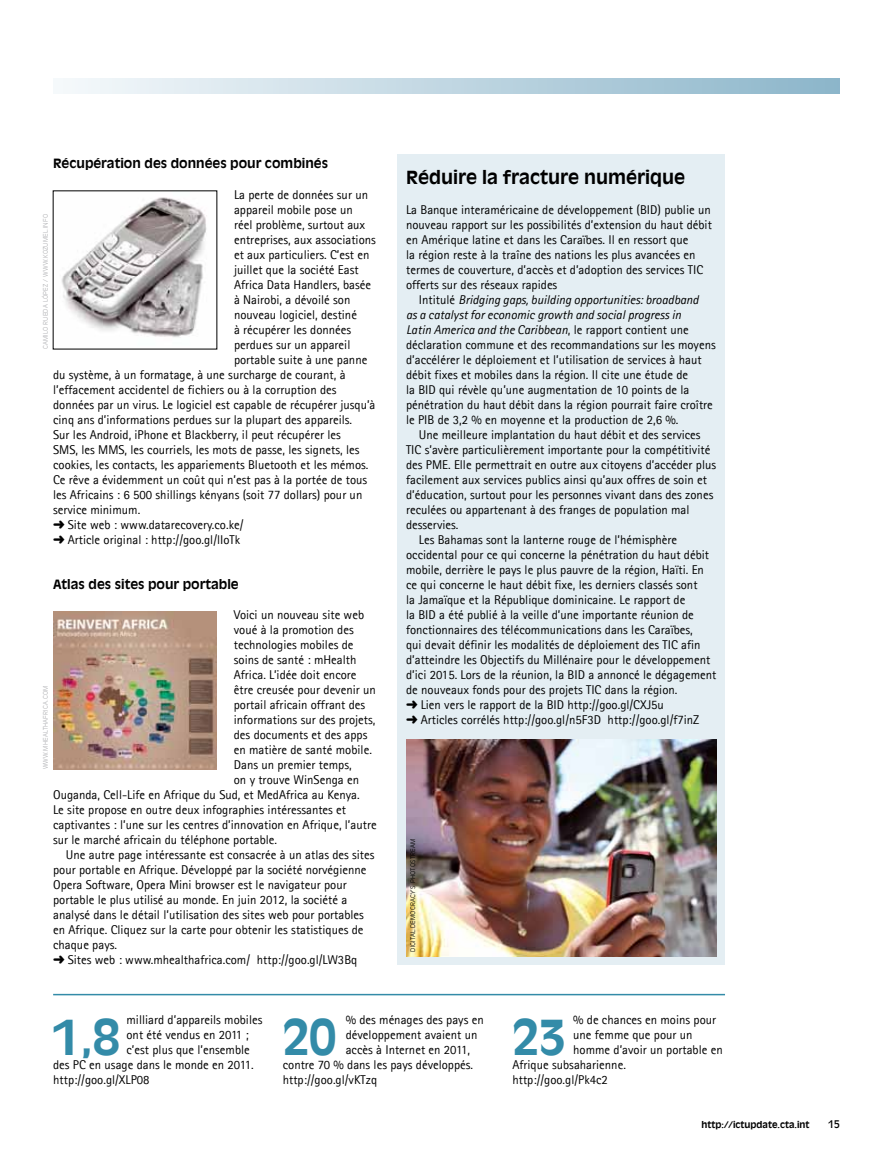
<style>
.page{position:relative;width:893px;height:1149px;background:#fff}
.page>*{position:absolute;margin:0;border:0;box-sizing:border-box;transform-origin:0 0}
.t1{font:700 48px "Antique Olive LT";color:#338ba8}
.t2{font:700 18px "Antique Olive LT";color:#000}
.t3{font:12.75px/15px "Agfa Rotis Sans Serif";color:#000}
.t4{font:700 12.75px "Antique Olive LT";color:#000}
.t5{font:10.5px "Antique Olive LT";color:#000}
.t6{font:700 9px "Antique Olive LT";color:#000}
.t7{font:300 6.3px "Antique Olive LT";letter-spacing:.03em;color:#aeafb2}
.t8{font:300 6.3px "Antique Olive LT";letter-spacing:.03em;color:#000}
.s1{font-style:italic}
.s2{font-size:41.7px}
</style>
<div class="page">
<svg style="left:63px;top:79px;width:777px;height:15px;background:#c0d6e2"></svg>
<div style="left:398px;top:154px;width:327px;height:810px;background:#e4eef3"></div>
<img style="left:53px;top:611px;width:164px;height:158px">
<img style="left:61px;top:197px;width:146px;height:140px">
<img style="left:406px;top:739px;width:310px;height:216px">
<hr style="left:53px;top:993px;width:672px;height:2px;background:#338ba8">
<p class="t4" style="left:53px;top:156px;width:276px">Récupération des données pour combinés</p>
<p class="t3" style="left:234px;top:186px;width:136px">La perte de données sur un</p>
<p class="t3" style="left:234px;top:201px;width:120px">appareil mobile pose un</p>
<p class="t3" style="left:234px;top:216px;width:133px">réel problème, surtout aux</p>
<p class="t3" style="left:234px;top:231px;width:143px">entreprises, aux associations</p>
<p class="t3" style="left:234px;top:246px;width:137px">et aux particuliers. C’est en</p>
<p class="t3" style="left:234px;top:261px;width:126px">juillet que la société East</p>
<p class="t3" style="left:234px;top:276px;width:139px">Africa Data Handlers, basée</p>
<p class="t3" style="left:234px;top:291px;width:118px">à Nairobi, a dévoilé son</p>
<p class="t3" style="left:234px;top:306px;width:124px">nouveau logiciel, destiné</p>
<p class="t3" style="left:234px;top:321px;width:119px">à récupérer les données</p>
<p class="t3" style="left:234px;top:336px;width:118px">perdues sur un appareil</p>
<p class="t3" style="left:234px;top:351px;width:135px">portable suite à une panne</p>
<p class="t3" style="left:53px;top:366px;width:294px">du système, à un formatage, à une surcharge de courant, à</p>
<p class="t3" style="left:53px;top:381px;width:285px">l’effacement accidentel de fichiers ou à la corruption des</p>
<p class="t3" style="left:53px;top:396px;width:324px">données par un virus. Le logiciel est capable de récupérer jusqu’à</p>
<p class="t3" style="left:53px;top:411px;width:301px">cinq ans d’informations perdues sur la plupart des appareils.</p>
<p class="t3" style="left:53px;top:426px;width:289px">Sur les Android, iPhone et Blackberry, il peut récupérer les</p>
<p class="t3" style="left:53px;top:441px;width:308px">SMS, les MMS, les courriels, les mots de passe, les signets, les</p>
<p class="t3" style="left:53px;top:456px;width:317px">cookies, les contacts, les appariements Bluetooth et les mémos.</p>
<p class="t3" style="left:53px;top:471px;width:316px">Ce rêve a évidemment un coût qui n’est pas à la portée de tous</p>
<p class="t3" style="left:53px;top:486px;width:311px">les Africains : 6 500 shillings kényans (soit 77 dollars) pour un</p>
<p class="t3" style="left:53px;top:501px;width:89px">service minimum.</p>
<p class="t3" style="left:53px;top:516px;width:192px">➜ Site web : www.datarecovery.co.ke/</p>
<p class="t3" style="left:53px;top:531px;width:189px">➜ Article original : http://goo.gl/lIoTk</p>
<p class="t7" style="left:42px;top:349px;width:136px;rotate:-90deg">Camilo Rueda López / www.kozum el.info</p>
<p class="t4" style="left:53px;top:576px;width:187px">Atlas des sites pour portable</p>
<p class="t3" style="left:234px;top:607px;width:132px">Voici un nouveau site web</p>
<p class="t3" style="left:234px;top:622px;width:121px">voué à la promotion des</p>
<p class="t3" style="left:234px;top:637px;width:121px">technologies mobiles de</p>
<p class="t3" style="left:234px;top:652px;width:124px">soins de santé : mHealth</p>
<p class="t3" style="left:234px;top:667px;width:124px">Africa. L’idée doit encore</p>
<p class="t3" style="left:234px;top:682px;width:144px">être creusée pour devenir un</p>
<p class="t3" style="left:234px;top:697px;width:133px">portail africain offrant des</p>
<p class="t3" style="left:234px;top:712px;width:143px">informations sur des projets,</p>
<p class="t3" style="left:234px;top:727px;width:135px">des documents et des apps</p>
<p class="t3" style="left:234px;top:742px;width:140px">en matière de santé mobile.</p>
<p class="t3" style="left:234px;top:757px;width:119px">Dans un premier temps,</p>
<p class="t3" style="left:234px;top:772px;width:127px">on y trouve WinSenga en</p>
<p class="t3" style="left:53px;top:787px;width:308px">Ouganda, Cell-Life en Afrique du Sud, et MedAfrica au Kenya.</p>
<p class="t3" style="left:53px;top:802px;width:295px">Le site propose en outre deux infographies intéressantes et</p>
<p class="t3" style="left:53px;top:817px;width:325px">captivantes : l’une sur les centres d’innovation en Afrique, l’autre</p>
<p class="t3" style="left:53px;top:832px;width:226px">sur le marché africain du téléphone portable.</p>
<p class="t3" style="left:66px;top:846px;width:310px">Une autre page intéressante est consacrée à un atlas des sites</p>
<p class="t3" style="left:53px;top:861px;width:315px">pour portable en Afrique. Développé par la société norvégienne</p>
<p class="t3" style="left:53px;top:876px;width:295px">Opera Software, Opera Mini browser est le navigateur pour</p>
<p class="t3" style="left:53px;top:891px;width:296px">portable le plus utilisé au monde. En juin 2012, la société a</p>
<p class="t3" style="left:53px;top:906px;width:312px">analysé dans le détail l’utilisation des sites web pour portables</p>
<p class="t3" style="left:53px;top:921px;width:312px">en Afrique. Cliquez sur la carte pour obtenir les statistiques de</p>
<p class="t3" style="left:53px;top:936px;width:65px">chaque pays.</p>
<p class="t3" style="left:53px;top:951px;width:306px">➜ Sites web : www.mhealthafrica.com/ http://goo.gl/LW3Bq</p>
<p class="t7" style="left:42px;top:769px;width:84px;rotate:-90deg">www.m healthafrica.com</p>
<h2 class="t2" style="left:406px;top:166px;width:281px">Réduire la fracture numérique</h2>
<p class="t3" style="left:406px;top:202px;width:307px">La Banque interaméricaine de développement (BID) publie un nouveau rapport sur les possibilités d’extension du haut débit en Amérique latine et dans les Caraïbes. Il en ressort que<br>la région reste à la traîne des nations les plus avancées en termes de couverture, d’accès et d’adoption des services TIC offerts sur des réseaux rapides</p>
<p class="t3" style="left:406px;top:292px;width:311px;text-indent:13px">Intitulé <span class="s1">Bridging gaps, building opportunities: broadband<br>as a catalyst for economic growth and social progress in<br>Latin America and the Caribbean</span>, le rapport contient une déclaration commune et des recommandations sur les moyens d’accélérer le déploiement et l’utilisation de services à haut débit fixes et mobiles dans la région. Il cite une étude de<br>la BID qui révèle qu’une augmentation de 10 points de la pénétration du haut débit dans la région pourrait faire croître le PIB de 3,2 % en moyenne et la production de 2,6 %.</p>
<p class="t3" style="left:419px;top:427px;width:283px">Une meilleure implantation du haut débit et des services</p>
<p class="t3" style="left:406px;top:442px;width:306px">TIC s’avère particulièrement importante pour la compétitivité</p>
<p class="t3" style="left:406px;top:457px;width:312px">des PME. Elle permettrait en outre aux citoyens d’accéder plus</p>
<p class="t3" style="left:406px;top:472px;width:302px">facilement aux services publics ainsi qu’aux offres de soin et</p>
<p class="t3" style="left:406px;top:487px;width:309px">d’éducation, surtout pour les personnes vivant dans des zones</p>
<p class="t3" style="left:406px;top:502px;width:285px">reculées ou appartenant à des franges de population mal</p>
<p class="t3" style="left:406px;top:517px;width:54px">desservies.</p>
<p class="t3" style="left:419px;top:532px;width:260px">Les Bahamas sont la lanterne rouge de l’hémisphère</p>
<p class="t3" style="left:406px;top:547px;width:305px">occidental pour ce qui concerne la pénétration du haut débit</p>
<p class="t3" style="left:406px;top:562px;width:299px">mobile, derrière le pays le plus pauvre de la région, Haïti. En</p>
<p class="t3" style="left:406px;top:577px;width:293px">ce qui concerne le haut débit fixe, les derniers classés sont</p>
<p class="t3" style="left:406px;top:592px;width:281px">la Jamaïque et la République dominicaine. Le rapport de</p>
<p class="t3" style="left:406px;top:607px;width:289px">la BID a été publié à la veille d’une importante réunion de</p>
<p class="t3" style="left:406px;top:622px;width:288px">fonctionnaires des télécommunications dans les Caraïbes,</p>
<p class="t3" style="left:406px;top:637px;width:296px">qui devait définir les modalités de déploiement des TIC afin</p>
<p class="t3" style="left:406px;top:652px;width:306px">d’atteindre les Objectifs du Millénaire pour le développement</p>
<p class="t3" style="left:406px;top:667px;width:312px">d’ici 2015. Lors de la réunion, la BID a annoncé le dégagement</p>
<p class="t3" style="left:406px;top:682px;width:273px">de nouveaux fonds pour des projets TIC dans la région.</p>
<p class="t3" style="left:406px;top:697px;width:259px">➜ Lien vers le rapport de la BID http://goo.gl/CXJ5u</p>
<p class="t3" style="left:406px;top:712px;width:295px">➜ Articles corrélés http://goo.gl/n5F3D http://goo.gl/f7inZ</p>
<p class="t8" style="left:409px;top:951px;width:113px;rotate:-90deg">digital.democracy’s photostream</p>
<p class="t3" style="left:126px;top:1012px;width:137px">milliard d’appareils mobiles</p>
<p class="t3" style="left:126px;top:1027px;width:124px">ont été vendus en 2011 ;</p>
<p class="t3" style="left:126px;top:1042px;width:125px">c’est plus que l’ensemble</p>
<p class="t3" style="left:53px;top:1057px;width:202px">des PC en usage dans le monde en 2011.</p>
<p class="t3" style="left:53px;top:1072px;width:98px">http://goo.gl/XLP08</p>
<h1 class="t1" style="left:53px;top:1007px;width:68px">1<span class="s2">,</span>8</h1>
<p class="t3" style="left:346px;top:1012px;width:140px">% des ménages des pays en</p>
<p class="t3" style="left:346px;top:1027px;width:133px">développement avaient un</p>
<p class="t3" style="left:346px;top:1042px;width:126px">accès à Internet en 2011,</p>
<p class="t3" style="left:283px;top:1057px;width:192px">contre 70 % dans les pays développés.</p>
<p class="t3" style="left:283px;top:1072px;width:96px">http://goo.gl/vKTzq</p>
<p class="t3" style="left:573px;top:1012px;width:145px">% de chances en moins pour</p>
<p class="t3" style="left:573px;top:1027px;width:121px">une femme que pour un</p>
<p class="t3" style="left:573px;top:1042px;width:151px">homme d’avoir un portable en</p>
<p class="t3" style="left:512px;top:1057px;width:115px">Afrique subsaharienne.</p>
<p class="t3" style="left:512px;top:1072px;width:97px">http://goo.gl/Pk4c2</p>
<h1 class="t1" style="left:283px;top:1007px;width:55px">20</h1>
<h1 class="t1" style="left:512px;top:1007px;width:55px">23</h1>
<p class="t6" style="left:702px;top:1118px;width:110px">http://ictupdate.cta.int</p>
<p class="t5" style="left:828px;top:1117px;width:13px">15</p>
</div>
